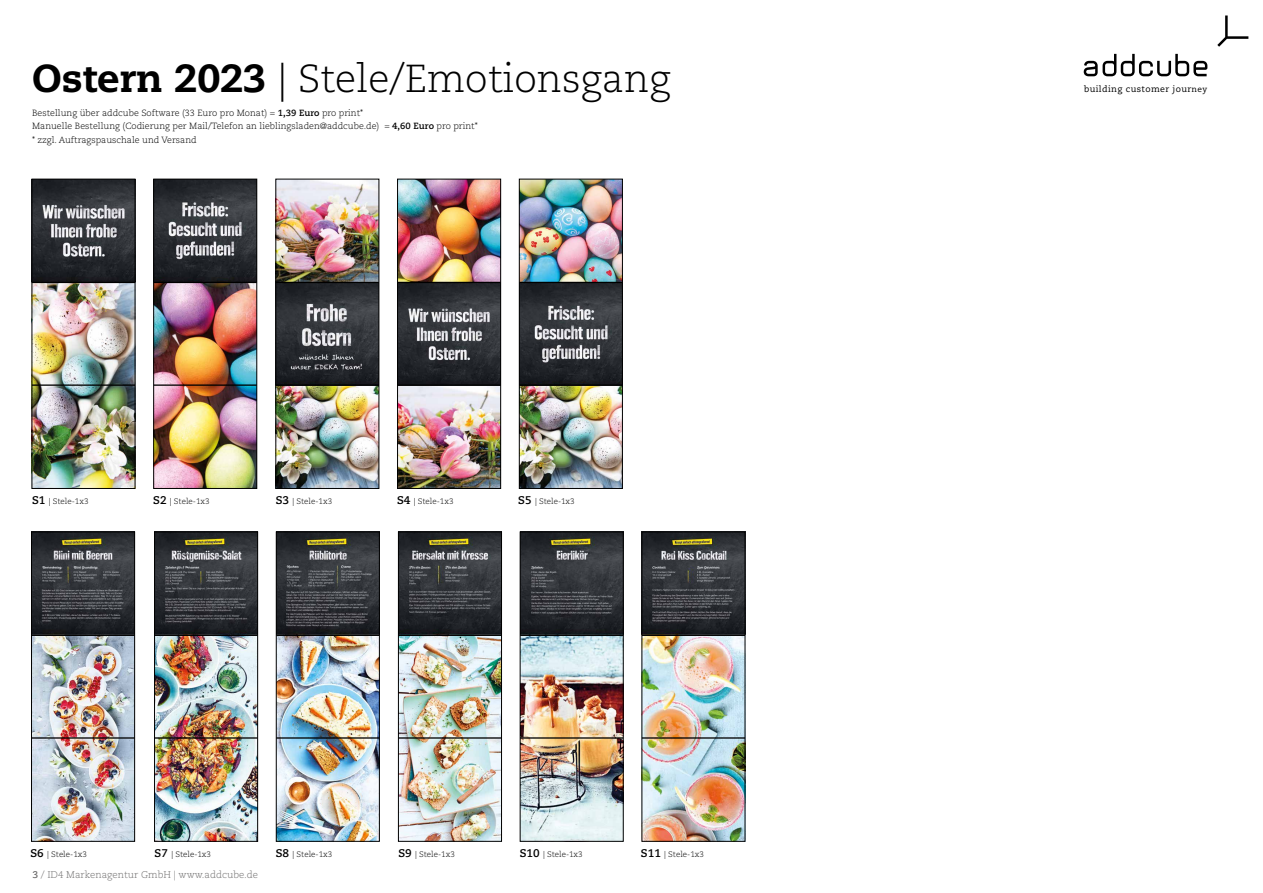
<style>
.page{position:relative;width:1263px;height:893px;background:#fff}
.page>*{position:absolute;margin:0;border:0;box-sizing:border-box;transform-origin:0 0}
.t1{font:300 39px "Caecilia";color:#000}
.t2{font:300 9.75px "Caecilia";color:#706f6f}
.t3{font:300 9px/13.5px "Caecilia";color:#000}
.t4{font:8.77px "Caecilia";letter-spacing:.05em;color:#000}
.t5{font:300 8.02px "Caecilia";color:#000}
.s1{font-weight:800}
.s2{font-weight:700}
.s3{font-weight:700;font-size:11.18px}
.s4{font-size:8.32px}
</style>
<div class="page">
<img style="left:156px;top:533px;width:100px;height:307px">
<div style="left:154px;top:531px;width:104px;height:311px;border:1px solid #000"></div>
<img style="left:34px;top:181px;width:99px;height:306px">
<div style="left:32px;top:179px;width:103px;height:310px;border:1px solid #000"></div>
<hr style="left:155px;top:635px;width:103px;height:1px;background:#000">
<hr style="left:32px;top:282px;width:103px;height:1px;background:#000">
<hr style="left:155px;top:737px;width:103px;height:2px;background:#000">
<hr style="left:32px;top:384px;width:103px;height:2px;background:#000">
<img style="left:278px;top:533px;width:100px;height:307px">
<div style="left:276px;top:531px;width:104px;height:311px;border:1px solid #000"></div>
<img style="left:155px;top:181px;width:100px;height:306px">
<div style="left:153px;top:179px;width:104px;height:310px;border:1px solid #000"></div>
<hr style="left:276px;top:635px;width:103px;height:1px;background:#000">
<hr style="left:154px;top:282px;width:103px;height:1px;background:#000">
<hr style="left:276px;top:737px;width:103px;height:2px;background:#000">
<hr style="left:154px;top:384px;width:103px;height:2px;background:#000">
<img style="left:400px;top:533px;width:100px;height:307px">
<div style="left:398px;top:531px;width:104px;height:311px;border:1px solid #000"></div>
<img style="left:277px;top:181px;width:100px;height:306px">
<div style="left:275px;top:179px;width:104px;height:310px;border:1px solid #000"></div>
<hr style="left:398px;top:635px;width:103px;height:1px;background:#000">
<hr style="left:276px;top:282px;width:103px;height:1px;background:#000">
<hr style="left:398px;top:737px;width:103px;height:2px;background:#000">
<hr style="left:276px;top:384px;width:103px;height:2px;background:#000">
<img style="left:522px;top:533px;width:100px;height:307px">
<div style="left:520px;top:531px;width:104px;height:311px;border:1px solid #000"></div>
<img style="left:399px;top:181px;width:100px;height:306px">
<div style="left:397px;top:179px;width:104px;height:310px;border:1px solid #000"></div>
<hr style="left:520px;top:635px;width:103px;height:1px;background:#000">
<hr style="left:397px;top:282px;width:104px;height:1px;background:#000">
<hr style="left:520px;top:737px;width:103px;height:2px;background:#000">
<hr style="left:397px;top:384px;width:104px;height:2px;background:#000">
<img style="left:643px;top:533px;width:100px;height:307px">
<div style="left:641px;top:531px;width:104px;height:311px;border:1px solid #000"></div>
<img style="left:521px;top:181px;width:100px;height:306px">
<div style="left:519px;top:179px;width:104px;height:310px;border:1px solid #000"></div>
<hr style="left:642px;top:635px;width:103px;height:1px;background:#000">
<hr style="left:519px;top:282px;width:103px;height:1px;background:#000">
<hr style="left:642px;top:737px;width:103px;height:2px;background:#000">
<hr style="left:519px;top:384px;width:103px;height:2px;background:#000">
<img style="left:33px;top:533px;width:100px;height:307px">
<div style="left:31px;top:531px;width:104px;height:311px;border:1px solid #000"></div>
<hr style="left:32px;top:635px;width:103px;height:1px;background:#000">
<hr style="left:32px;top:737px;width:103px;height:2px;background:#000">
<svg style="left:1217px;top:16px;width:31px;height:31px"></svg>
<svg style="left:1084px;top:54px;width:123px;height:22px"></svg>
<h1 class="t1" style="left:32px;top:57px;width:640px"><span class="s1">Ostern 2023</span> | Stele/Emotionsgang</h1>
<p class="t3" style="left:32px;top:106px;width:447px">Bestellung über addcube Software (33 Euro pro Monat) = <span class="s2">1,39 Euro</span> pro print*<br>Manuelle Bestellung (Codierung per Mail/Telefon an lieblingsladen@addcube.de) = <span class="s2">4,60 Euro</span> pro print* * zzgl. Auftragspauschale und Versand</p>
<p class="t5" style="left:32px;top:497px;width:58px"><span class="s3">S1</span> | Stele-1x3</p>
<p class="t5" style="left:153px;top:497px;width:58px"><span class="s3">S2</span> | Stele-1x3</p>
<p class="t5" style="left:276px;top:497px;width:58px"><span class="s3">S3</span> | Stele-1x3</p>
<p class="t5" style="left:397px;top:497px;width:58px"><span class="s3">S4</span> | Stele-1x3</p>
<p class="t5" style="left:518px;top:497px;width:58px"><span class="s3">S5</span> | Stele-1x3</p>
<p class="t5" style="left:30px;top:850px;width:58px"><span class="s3">S6</span> | Stele-1x3</p>
<p class="t5" style="left:155px;top:850px;width:58px"><span class="s3">S7</span> | Stele-1x3</p>
<p class="t2" style="left:32px;top:869px;width:227px"><span class="s2">3</span> / ID4 Markenagentur GmbH | www.addcube.de</p>
<p class="t5" style="left:276px;top:850px;width:58px"><span class="s3">S8</span> | Stele-1x3</p>
<p class="t5" style="left:398px;top:850px;width:58px"><span class="s3">S9</span> | Stele-1x3</p>
<p class="t5" style="left:520px;top:850px;width:65px"><span class="s3">S10</span> | Stele-1x3</p>
<p class="t5" style="left:641px;top:850px;width:65px"><span class="s3">S11</span> | Stele-1x3</p>
<p class="t4" style="left:1084px;top:84px;width:125px">building customer jour<span class="s4">ney</span></p>
</div>
